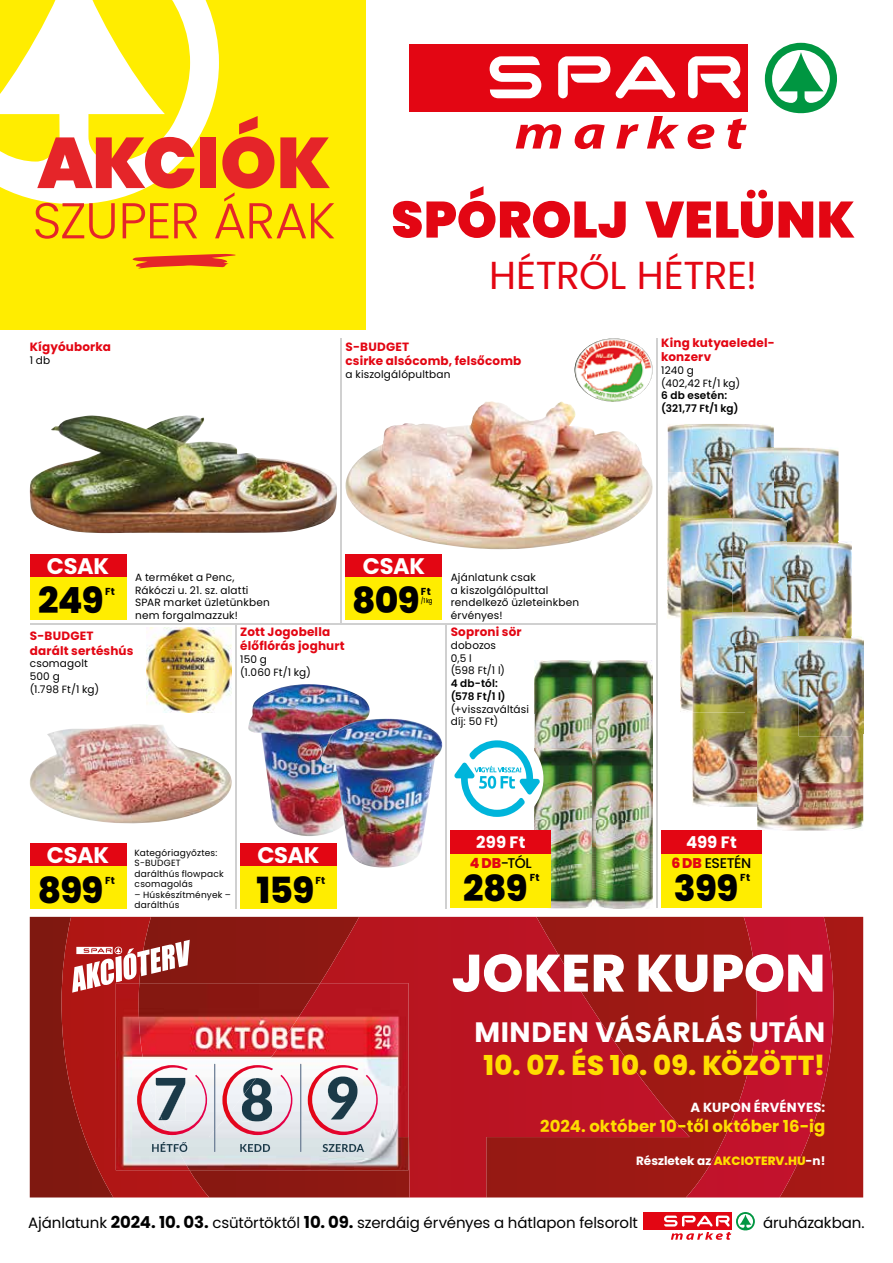
<style>
.page{position:relative;width:893px;height:1263px;background:#fff}
.page>*{position:absolute;margin:0;border:0;box-sizing:border-box;transform-origin:0 0}
.t1{font:900 71.55px "Poppins";letter-spacing:.005em;color:#e52529}
.t2{font:800 52.5px "Poppins";color:#fff}
.t3{font:900 51px "Poppins";letter-spacing:.005em;color:#e30613}
.t4{font:300 50.25px "Poppins";letter-spacing:-.015em;color:#e52529}
.t5{font:39px "Poppins";letter-spacing:-.01em;color:#e30613}
.t6{font:800 36px "Poppins";letter-spacing:-.02em;color:#000}
.t7{font:700 28.05px "Poppins";letter-spacing:.005em;color:#fff}
.t8{font:800 27.45px "Poppins";letter-spacing:.005em;color:#fd0}
.t9{font:700 22.5px "Poppins";letter-spacing:-.01em;color:#fff}
.t10{font:700 16.5px "Poppins";color:#fd0}
.t11{font:700 16.5px "Poppins";letter-spacing:.005em;color:#fff}
.t12{font:15px "Poppins";letter-spacing:-.005em;color:#000}
.t13{font:500 14.1px "Poppins";letter-spacing:-.03em;color:#000}
.t14{font:700 13.2px "Poppins";letter-spacing:.01em;color:#fff}
.t15{font:700 12px/14.2px "Poppins";letter-spacing:.015em;color:#e30613}
.t16{font:700 12px "Poppins";color:#fff}
.t17{font:10.5px/12.8px "Poppins";letter-spacing:.015em;color:#000}
.t18{font:600 10.5px/12.8px "Poppins";letter-spacing:.015em;color:#000}
.t19{font:700 10.2px "Poppins";letter-spacing:.025em;color:#000}
.t20{font:9px/10.5px "Poppins";letter-spacing:.025em;color:#000}
.t21{font:500 6.75px "Poppins";color:#000;scale:.8 1}
.s1{font-weight:800;color:#e30613}
.s2{font-weight:800;color:#fd0}
.s3{font-weight:700;font-size:16.5px}
</style>
<div class="page">
<hr style="left:340px;top:338px;width:1px;height:286px;background:#d0d0d0">
<hr style="left:236px;top:623px;width:1px;height:285px;background:#d0d0d0">
<hr style="left:446px;top:623px;width:1px;height:285px;background:#d0d0d0">
<hr style="left:657px;top:338px;width:1px;height:570px;background:#d0d0d0">
<hr style="left:31px;top:623px;width:626px;height:1px;background:#d0d0d0">
<div style="left:0;top:0;width:366px;height:330px;background:#ffed00"></div>
<svg style="left:516px;top:116px;width:231px;height:33px"></svg>
<div style="left:409px;top:44px;width:339px;height:68px;background:#e30613"></div>
<svg style="left:489px;top:56px;width:52px;height:42px"></svg>
<svg style="left:688px;top:56px;width:53px;height:43px"></svg>
<svg style="left:558px;top:56px;width:118px;height:43px"></svg>
<svg style="left:765px;top:43px;width:72px;height:71px"></svg>
<svg style="left:0;top:0;width:219px;height:205px;fill:#fff"></svg>
<svg style="left:133px;top:254px;width:102px;height:14px"></svg>
<svg style="left:30px;top:917px;width:833px;height:280px;background:#8f1812"></svg>
<img style="left:690px;top:917px;width:143px;height:280px">
<img style="left:320px;top:917px;width:370px;height:280px">
<img style="left:62px;top:917px;width:147px;height:280px">
<svg style="left:72px;top:940px;width:118px;height:53px"></svg>
<img style="left:189px;top:983px;width:220px;height:187px">
<img style="left:209px;top:983px;width:200px;height:154px">
<img style="left:116px;top:983px;width:73px;height:187px">
<img style="left:179px;top:1142px;width:9px;height:10px">
<img style="left:152px;top:1142px;width:27px;height:10px">
<img style="left:240px;top:1144px;width:30px;height:8px">
<img style="left:323px;top:1144px;width:41px;height:8px">
<svg style="left:137px;top:1065px;width:70px;height:70px"></svg>
<svg style="left:222px;top:1065px;width:70px;height:70px"></svg>
<svg style="left:308px;top:1065px;width:70px;height:70px"></svg>
<hr style="left:214px;top:1064px;width:1px;height:88px;background:#697b93">
<hr style="left:300px;top:1064px;width:1px;height:88px;background:#697b93">
<div style="left:643px;top:1212px;width:89px;height:18px;background:#e30613"></div>
<svg style="left:664px;top:1212px;width:91px;height:28px"></svg>
<img style="left:668px;top:424px;width:106px;height:48px">
<img style="left:668px;top:472px;width:64px;height:49px">
<img style="left:668px;top:521px;width:12px;height:97px">
<img style="left:774px;top:448px;width:64px;height:94px">
<img style="left:732px;top:448px;width:42px;height:164px">
<img style="left:680px;top:618px;width:65px;height:94px">
<img style="left:680px;top:518px;width:52px;height:100px">
<img style="left:774px;top:518px;width:12px;height:94px">
<img style="left:786px;top:542px;width:65px;height:94px">
<img style="left:745px;top:542px;width:29px;height:70px">
<img style="left:692px;top:712px;width:65px;height:95px">
<img style="left:692px;top:612px;width:40px;height:6px">
<img style="left:732px;top:618px;width:13px;height:24px">
<svg style="left:732px;top:612px;width:13px;height:6px"></svg>
<img style="left:745px;top:642px;width:12px;height:94px">
<img style="left:786px;top:612px;width:12px;height:24px">
<img style="left:745px;top:612px;width:41px;height:30px">
<img style="left:851px;top:636px;width:12px;height:97px">
<img style="left:798px;top:733px;width:65px;height:49px">
<img style="left:757px;top:782px;width:106px;height:48px">
<img style="left:798px;top:636px;width:53px;height:100px">
<img style="left:798px;top:636px;width:40px;height:6px">
<img style="left:757px;top:642px;width:41px;height:165px">
<svg style="left:786px;top:636px;width:12px;height:6px"></svg>
<img style="left:757px;top:636px;width:29px;height:76px">
<div style="left:661px;top:830px;width:100px;height:78px;background:#ffed00"></div>
<div style="left:661px;top:830px;width:100px;height:23px;background:#e30613"></div>
<img style="left:345px;top:401px;width:308px;height:148px">
<img style="left:575px;top:338px;width:78px;height:64px">
<div style="left:346px;top:577px;width:96px;height:42px;background:#ffed00"></div>
<div style="left:346px;top:554px;width:96px;height:23px;background:#e30613"></div>
<img style="left:248px;top:684px;width:122px;height:152px">
<img style="left:320px;top:719px;width:122px;height:148px">
<div style="left:240px;top:866px;width:97px;height:42px;background:#ffed00"></div>
<div style="left:240px;top:843px;width:97px;height:23px;background:#e30613"></div>
<img style="left:535px;top:660px;width:57px;height:89px">
<img style="left:592px;top:660px;width:61px;height:248px">
<img style="left:535px;top:749px;width:57px;height:115px">
<img style="left:551px;top:864px;width:44px;height:44px">
<div style="left:451px;top:732px;width:92px;height:93px;background:#fff;border-radius:50%"></div>
<svg style="left:454px;top:740px;width:86px;height:77px"></svg>
<div style="left:451px;top:830px;width:100px;height:78px;background:#ffed00"></div>
<div style="left:451px;top:830px;width:100px;height:23px;background:#e30613"></div>
<div style="left:30px;top:577px;width:96px;height:42px;background:#ffed00"></div>
<div style="left:30px;top:554px;width:96px;height:23px;background:#e30613"></div>
<img style="left:29px;top:415px;width:308px;height:118px">
<img style="left:30px;top:724px;width:202px;height:100px">
<img style="left:147px;top:628px;width:85px;height:85px">
<div style="left:30px;top:866px;width:96px;height:42px;background:#ffed00"></div>
<div style="left:30px;top:843px;width:96px;height:23px;background:#e30613"></div>
<h1 class="t1" style="left:37px;top:122px;width:295px">AKCIÓK</h1>
<h3 class="t4" style="left:33px;top:192px;width:304px">SZUPER ÁRAK</h3>
<h3 class="t3" style="left:391px;top:190px;width:465px">SPÓROLJ VELÜNK</h3>
<h3 class="t5" style="left:489px;top:252px;width:270px">HÉTRŐL HÉTRE!</h3>
<p class="t15" style="left:30px;top:340px;width:83px">Kígyóuborka</p>
<p class="t17" style="left:30px;top:354px;width:22px">1 db</p>
<p class="t15" style="left:345px;top:340px;width:177px">S-BUDGET<br>csirke alsócomb, felsőcomb</p>
<p class="t17" style="left:345px;top:368px;width:107px">a kiszolgálópultban</p>
<p class="t15" style="left:661px;top:336px;width:115px">King kutyaeledel&shy;konzerv</p>
<p class="t17" style="left:661px;top:364px;width:81px">1240 g<br>(402,42 Ft/1 kg)</p>
<p class="t18" style="left:661px;top:389px;width:79px">6 db esetén: (321,77 Ft/1 kg)</p>
<h3 class="t9" style="left:47px;top:553px;width:64px">CSAK</h3>
<p class="t19" style="left:105px;top:585px;width:11px">Ft</p>
<h3 class="t6" style="left:38px;top:580px;width:67px">249</h3>
<p class="t17" style="left:135px;top:571px;width:136px">A terméket a Penc,<br>Rákóczi u. 21. sz. alatti<br>SPAR market üzletünkben</p>
<p class="t17" style="left:135px;top:609px;width:104px">nem forgalmazzuk!</p>
<h3 class="t9" style="left:363px;top:553px;width:64px">CSAK</h3>
<p class="t19" style="left:421px;top:585px;width:11px">Ft</p>
<p class="t21" style="left:421px;top:597px;width:16px">/1 kg</p>
<h3 class="t6" style="left:352px;top:580px;width:69px">809</h3>
<p class="t17" style="left:451px;top:571px;width:130px">Ajánlatunk csak<br>a kiszolgálópulttal rendelkező üzleteinkben érvényes!</p>
<p class="t15" style="left:30px;top:629px;width:105px">S-BUDGET darált sertéshús</p>
<p class="t17" style="left:30px;top:657px;width:71px">csomagolt<br>500 g<br>(1.798 Ft/1 kg)</p>
<p class="t15" style="left:240px;top:625px;width:106px">Zott Jogobella élőflórás joghurt</p>
<p class="t17" style="left:240px;top:653px;width:72px">150 g<br>(1.060 Ft/1 kg)</p>
<h3 class="t9" style="left:47px;top:842px;width:64px">CSAK</h3>
<p class="t19" style="left:105px;top:874px;width:11px">Ft</p>
<h3 class="t6" style="left:38px;top:869px;width:67px">899</h3>
<p class="t20" style="left:135px;top:847px;width:91px">Kategóriagyőztes:<br>S-BUDGET darálthús flowpack csomagolás</p>
<p class="t20" style="left:135px;top:889px;width:98px">– Húskészítmények – darálthús</p>
<h3 class="t9" style="left:257px;top:842px;width:64px">CSAK</h3>
<p class="t19" style="left:315px;top:874px;width:11px">Ft</p>
<h3 class="t6" style="left:256px;top:869px;width:59px">159</h3>
<p class="t15" style="left:451px;top:625px;width:72px">Soproni sör</p>
<p class="t17" style="left:451px;top:639px;width:56px">dobozos<br>0,5 l<br>(598 Ft/1 l)</p>
<p class="t18" style="left:451px;top:677px;width:56px">4 db-tól: (578 Ft/1 l)</p>
<p class="t17" style="left:451px;top:703px;width:80px">(+visszaváltási díj: 50 Ft)</p>
<h3 class="t11" style="left:476px;top:832px;width:51px">299 Ft</h3>
<h3 class="t13" style="left:470px;top:855px;width:63px"><span class="s1">4 DB</span>-TÓL</h3>
<h3 class="t6" style="left:463px;top:867px;width:66px">289</h3>
<p class="t19" style="left:530px;top:871px;width:11px">Ft</p>
<h3 class="t11" style="left:686px;top:832px;width:52px">499 Ft</h3>
<h3 class="t13" style="left:671px;top:855px;width:82px"><span class="s1">6 DB</span> ESETÉN</h3>
<h3 class="t6" style="left:674px;top:867px;width:66px">399</h3>
<p class="t19" style="left:740px;top:871px;width:11px">Ft</p>
<h2 class="t2" style="left:452px;top:943px;width:375px">JOKER KUPON</h2>
<h3 class="t7" style="left:474px;top:1016px;width:353px">MINDEN VÁSÁRLÁS UTÁN</h3>
<h3 class="t8" style="left:483px;top:1050px;width:343px">10. 07. ÉS 10. 09. KÖZÖTT!</h3>
<p class="t14" style="left:690px;top:1099px;width:136px">A KUPON ÉRVÉNYES:</p>
<h3 class="t10" style="left:540px;top:1117px;width:287px">2024. október 10-től október 16-ig</h3>
<p class="t16" style="left:636px;top:1154px;width:191px">Részletek az <span class="s2">AKCIOTERV.HU</span>-n!</p>
<h3 class="t12" style="left:28px;top:1214px;width:611px">Ajánlatunk <span class="s3">2024. 10. 03.</span> csütörtöktől <span class="s3">10. 09.</span> szerdáig érvényes a hátlapon felsorolt</h3>
<h3 class="t12" style="left:763px;top:1214px;width:103px">áruházakban.</h3>
</div>
